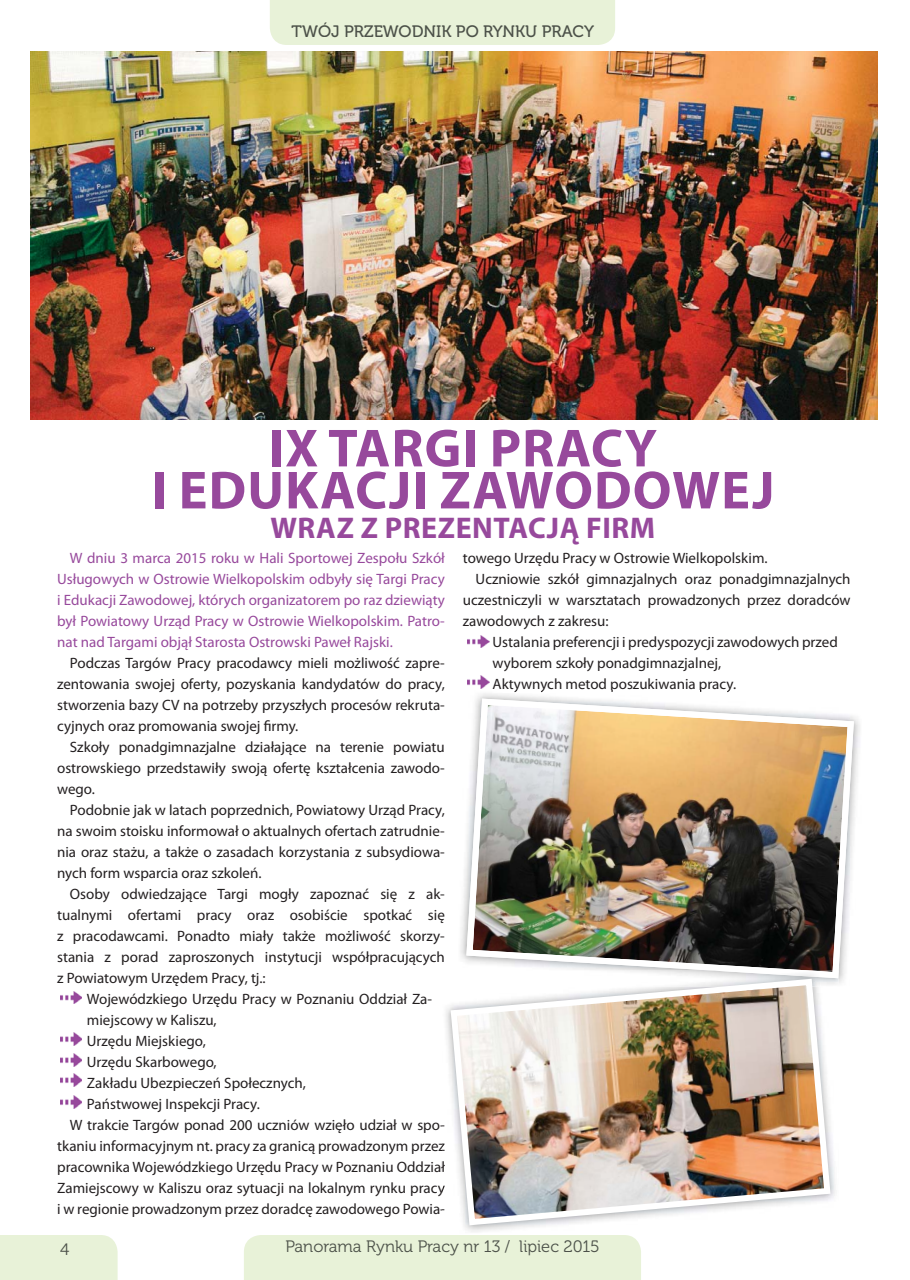
<style>
.page{position:relative;width:910px;height:1280px;background:#fff}
.page>*{position:absolute;margin:0;border:0;box-sizing:border-box;transform-origin:0 0}
.t1{font:700 54px/42px "Myriad Pro";letter-spacing:.02em;color:#97499c;text-align:center}
.t2{font:700 30px "Myriad Pro";letter-spacing:.02em;color:#97499c}
.t3{font:16.5px "Museo 300";color:#4c5149}
.t4{font:16.5px "Museo 500";color:#4c5149}
.t5{font:15px/21px "Myriad Pro";color:#231f20;text-align:justify}
.t6{font:15px/21px "Myriad Pro";color:#97499c;text-align:justify}
</style>
<div class="page">
<div style="left:244px;top:1235px;width:397px;height:45px;background:#e8f2d8"></div>
<div style="left:270px;top:0;width:345px;height:45px;background:#e8f2d8"></div>
<div style="left:0;top:1235px;width:118px;height:45px;background:#e8f2d8"></div>
<div style="left:286px;top:1240px;width:313px;height:16px;background:#e8f2d8"></div>
<div style="left:292px;top:22px;width:302px;height:15px;background:#e8f2d8"></div>
<div style="left:60px;top:1244px;width:9px;height:11px;background:#e8f2d8"></div>
<img style="left:30px;top:52px;width:848px;height:367px">
<img style="left:460px;top:692px;width:400px;height:291px">
<img style="left:611px;top:690px;width:119px;height:2px">
<img style="left:466px;top:699px;width:388px;height:279px">
<img style="left:60px;top:1033px;width:22px;height:12px">
<img style="left:60px;top:991px;width:22px;height:12px">
<img style="left:467px;top:636px;width:22px;height:12px">
<img style="left:467px;top:676px;width:22px;height:12px">
<img style="left:60px;top:1054px;width:22px;height:12px">
<img style="left:60px;top:1074px;width:22px;height:12px">
<img style="left:60px;top:1096px;width:22px;height:12px">
<svg style="left:443px;top:1161px;width:2px;height:11px"></svg>
<img style="left:460px;top:971px;width:379px;height:13px">
<img style="left:714px;top:971px;width:125px;height:7px">
<img style="left:447px;top:975px;width:387px;height:253px">
<p class="t4" style="left:292px;top:21px;width:304px">TWÓJ PRZEWODNIK PO RYNKU PRACY</p>
<h1 class="t1" style="left:151px;top:432px;width:625px">IX TARGI PRACY<br>I EDUKACJI ZAWODOWEJ</h1>
<h2 class="t2" style="left:270px;top:517px;width:386px">WRAZ Z PREZENTACJĄ FIRM</h2>
<p class="t6" style="left:57px;top:549px;width:389px;text-indent:13px">W dniu 3 marca 2015 roku w Hali Sportowej Zespołu Szkół Usługowych w Ostrowie Wielkopolskim odbyły się Targi Pracy i Edukacji Zawodowej, których organizatorem po raz dziewiąty był Powiatowy Urząd Pracy w Ostrowie Wielkopolskim. Patro&shy;nat nad Targami objął Starosta Ostrowski Paweł Rajski.</p>
<p class="t5" style="left:57px;top:654px;width:389px;text-indent:13px">Podczas Targów Pracy pracodawcy mieli możliwość zapre&shy;zentowania swojej oferty, pozyskania kandydatów do pracy, stworzenia bazy CV na potrzeby przyszłych procesów rekruta&shy;cyjnych oraz promowania swojej firmy.</p>
<p class="t5" style="left:57px;top:738px;width:389px;text-indent:13px">Szkoły ponadgimnazjalne działające na terenie powiatu ostrowskiego przedstawiły swoją ofertę kształcenia zawodo&shy;wego.</p>
<p class="t5" style="left:57px;top:801px;width:389px;text-indent:13px">Podobnie jak w latach poprzednich, Powiatowy Urząd Pracy, na swoim stoisku informował o aktualnych ofertach zatrudnie&shy;nia oraz stażu, a także o zasadach korzystania z subsydiowa&shy;nych form wsparcia oraz szkoleń.</p>
<p class="t5" style="left:57px;top:885px;width:389px;text-indent:13px">Osoby odwiedzające Targi mogły zapoznać się z ak&shy;tualnymi ofertami pracy oraz osobiście spotkać się z pracodawcami. Ponadto miały także możliwość skorzy&shy;stania z porad zaproszonych instytucji współpracujących z Powiatowym Urzędem Pracy, tj.:</p>
<p class="t5" style="left:87px;top:990px;width:347px">Wojewódzkiego Urzędu Pracy w Poznaniu Oddział Za-</p>
<p class="t5" style="left:87px;top:1011px;width:131px">miejscowy w Kaliszu,</p>
<p class="t5" style="left:87px;top:1032px;width:121px">Urzędu Miejskiego,</p>
<p class="t5" style="left:87px;top:1053px;width:131px">Urzędu Skarbowego,</p>
<p class="t5" style="left:87px;top:1074px;width:221px">Zakładu Ubezpieczeń Społecznych,</p>
<p class="t5" style="left:87px;top:1095px;width:174px">Państwowej Inspekcji Pracy.</p>
<p class="t5" style="left:70px;top:1116px;width:376px">W trakcie Targów ponad 200 uczniów wzięło udział w spo-</p>
<p class="t5" style="left:57px;top:1137px;width:389px">tkaniu informacyjnym nt. pracy za granicą prowadzonym przez</p>
<p class="t5" style="left:57px;top:1158px;width:389px">pracownika Wojewódzkiego Urzędu Pracy w Poznaniu Oddział</p>
<p class="t5" style="left:57px;top:1179px;width:389px">Zamiejscowy w Kaliszu oraz sytuacji na lokalnym rynku pracy</p>
<p class="t5" style="left:57px;top:1200px;width:389px">i w regionie prowadzonym przez doradcę zawodowego Powia-</p>
<p class="t5" style="left:463px;top:549px;width:306px">towego Urzędu Pracy w Ostrowie Wielkopolskim.</p>
<p class="t5" style="left:476px;top:570px;width:376px">Uczniowie szkół gimnazjalnych oraz ponadgimnazjalnych</p>
<p class="t5" style="left:463px;top:591px;width:389px">uczestniczyli w warsztatach prowadzonych przez doradców</p>
<p class="t5" style="left:463px;top:612px;width:147px">zawodowych z zakresu:</p>
<p class="t5" style="left:493px;top:633px;width:347px">Ustalania preferencji i predyspozycji zawodowych przed</p>
<p class="t5" style="left:493px;top:654px;width:230px">wyborem szkoły ponadgimnazjalnej,</p>
<p class="t5" style="left:493px;top:675px;width:245px">Aktywnych metod poszukiwania pracy.</p>
<p class="t3" style="left:60px;top:1240px;width:11px">4</p>
<p class="t3" style="left:285px;top:1237px;width:316px">Panorama Rynku Pracy nr 13 / lipiec 2015</p>
</div>
